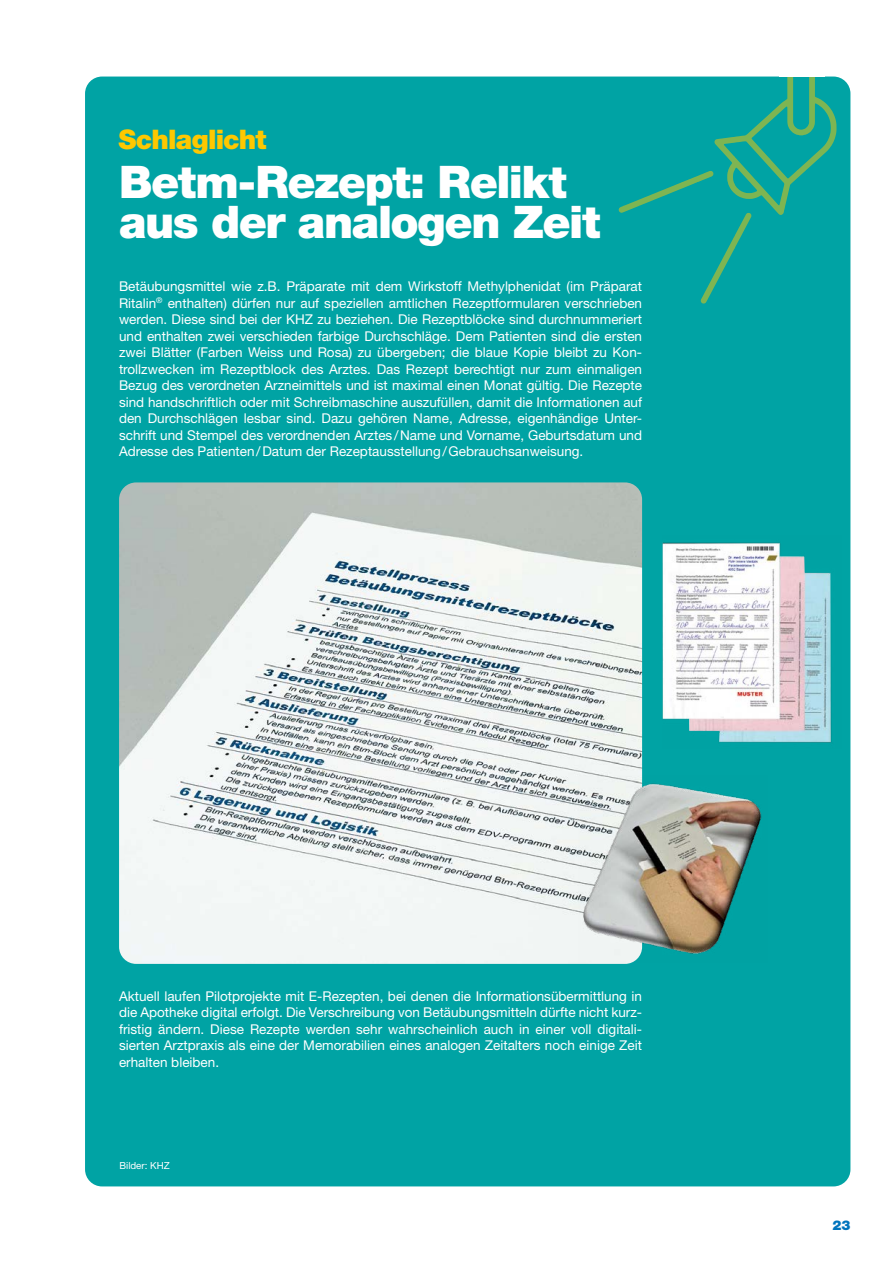
<style>
.page{position:relative;width:893px;height:1263px;background:#fff}
.page>*{position:absolute;margin:0;border:0;box-sizing:border-box;transform-origin:0 0}
.GrundLayout_H1-30-Titel-Schlaglicht{font:900 45px/40.5px "Helvetica Neue LT Std";letter-spacing:-.03em;color:#fff}
.GrundLayout_H1-30-Titel-Schlaglicht-2{font:900 27px "Helvetica Neue LT Std";letter-spacing:-.03em;color:#fec800}
.GrundLayout_P-9-Text_BLOCK{font:13.5px/16.5px "Helvetica Neue LT Std";color:#fff;text-align:justify}
.t1{font:900 13.5px "Helvetica Neue LT Std";color:#0074bd}
.t2{font:9.75px "Helvetica Neue LT Std";color:#fff}
</style>
<div class="page">
<div style="left:85px;top:77px;width:765px;height:1109px;background:#00a3a4;border-radius:17px"></div>
<img style="left:663px;top:542px;width:169px;height:201px">
<img style="left:119px;top:482px;width:523px;height:482px">
<img style="left:578px;top:775px;width:184px;height:188px">
<svg style="left:619px;top:76px;width:218px;height:228px"></svg>
<div style="left:779px;top:47px;width:46px;height:30px;background:#fff"></div>
<h1 class="GrundLayout_H1-30-Titel-Schlaglicht-2" style="left:118px;top:123px;width:150px">Schlaglicht</h1>
<h1 class="GrundLayout_H1-30-Titel-Schlaglicht" style="left:119px;top:161px;width:483px">Betm-Rezept: Relikt aus der analogen Zeit</h1>
<p class="GrundLayout_P-9-Text_BLOCK" style="left:119px;top:278px;width:525px">Betäubungsmittel wie z.B. Präparate mit dem Wirkstoff Methylphenidat (im Präparat Ritalin<sup>®</sup> enthalten) dürfen nur auf speziellen amtlichen Rezeptformularen verschrieben werden. Diese sind bei der KHZ zu beziehen. Die Rezeptblöcke sind durchnummeriert und enthalten zwei verschieden farbige Durchschläge. Dem Patienten sind die ersten zwei Blätter (Farben Weiss und Rosa) zu übergeben; die blaue Kopie bleibt zu Kon&shy;trollzwecken im Rezeptblock des Arztes. Das Rezept berechtigt nur zum einmaligen Bezug des verordneten Arzneimittels und ist maximal einen Monat gültig. Die Rezepte sind handschriftlich oder mit Schreibmaschine auszufüllen, damit die Informationen auf den Durchschlägen lesbar sind. Dazu gehören Name, Adresse, eigenhändige Unter&shy;schrift und Stempel des verordnenden Arztes/Name und Vorname, Geburtsdatum und Adresse des Patienten/Datum der Rezeptausstellung/Gebrauchsanweisung.</p>
<p class="GrundLayout_P-9-Text_BLOCK" style="left:119px;top:987px;width:525px">Aktuell laufen Pilotprojekte mit E-Rezepten, bei denen die Informationsübermittlung in die Apotheke digital erfolgt. Die Verschreibung von Betäubungsmitteln dürfte nicht kurz&shy;fristig ändern. Diese Rezepte werden sehr wahrscheinlich auch in einer voll digitali&shy;sierten Arztpraxis als eine der Memorabilien eines analogen Zeitalters noch einige Zeit erhalten bleiben.</p>
<p class="t2" style="left:119px;top:1160px;width:52px">Bilder: KHZ</p>
<p class="t1" style="left:832px;top:1217px;width:20px">23</p>
</div>
